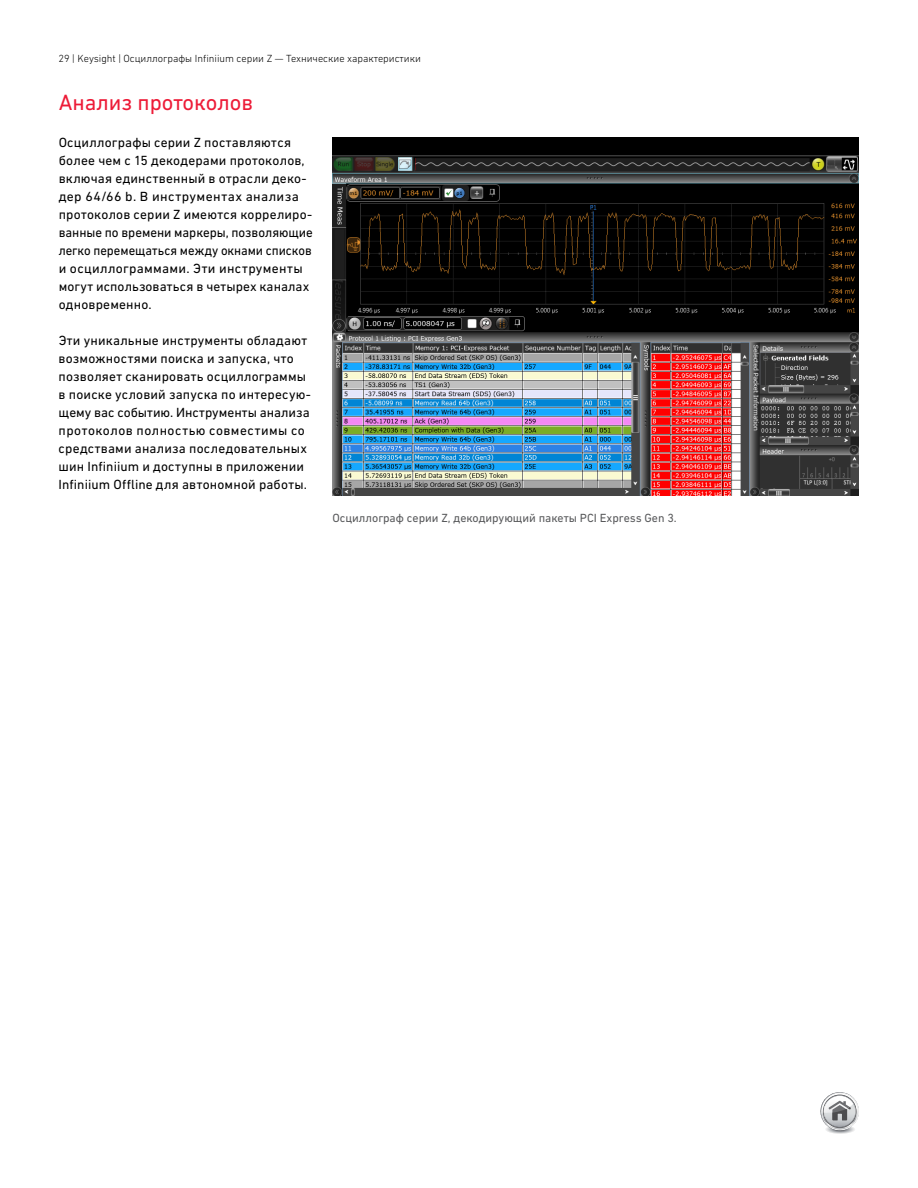
<style>
.page{position:relative;width:918px;height:1188px;background:#fff}
.page>*{position:absolute;margin:0;border:0;box-sizing:border-box;transform-origin:0 0}
.t1{font:22.5px "DIN Next CYR";color:#ed1b37}
.t2{font:13.5px/18px "DIN Next CYR";letter-spacing:.015em;color:#000}
.t3{font:12px "DIN Next CYR";color:#58595b}
.t4{font:300 10.5px "DIN Next CYR";color:#000}
</style>
<div class="page">
<svg style="left:820px;top:1092px;width:39px;height:42px"></svg>
<img style="left:333px;top:138px;width:525px;height:358px">
<p class="t4" style="left:59px;top:53px;width:364px">29 | Keysight | Осциллографы Infiniium серии Z — Технические характеристики</p>
<h1 class="t1" style="left:59px;top:90px;width:196px">Анализ протоколов</h1>
<p class="t2" style="left:59px;top:133px;width:256px">Осциллографы серии Z поставляются более чем с 15 декодерами протоколов, включая единственный в отрасли деко&shy;дер 64/66 b. В инструментах анализа протоколов серии Z имеются коррелиро&shy;ванные по времени маркеры, позволяющие легко перемещаться между окнами списков и осциллограммами. Эти инструменты могут использоваться в четырех каналах одновременно.</p>
<p class="t2" style="left:59px;top:331px;width:254px">Эти уникальные инструменты обладают возможностями поиска и запуска, что позволяет сканировать осциллограммы в поиске условий запуска по интересую&shy;щему вас событию. Инструменты анализа протоколов полностью совместимы со средствами анализа последовательных шин Infiniium и доступны в приложении Infiniium Offline для автономной работы.</p>
<p class="t3" style="left:333px;top:511px;width:346px">Осциллограф серии Z, декодирующий пакеты PCI Express Gen 3.</p>
</div>
